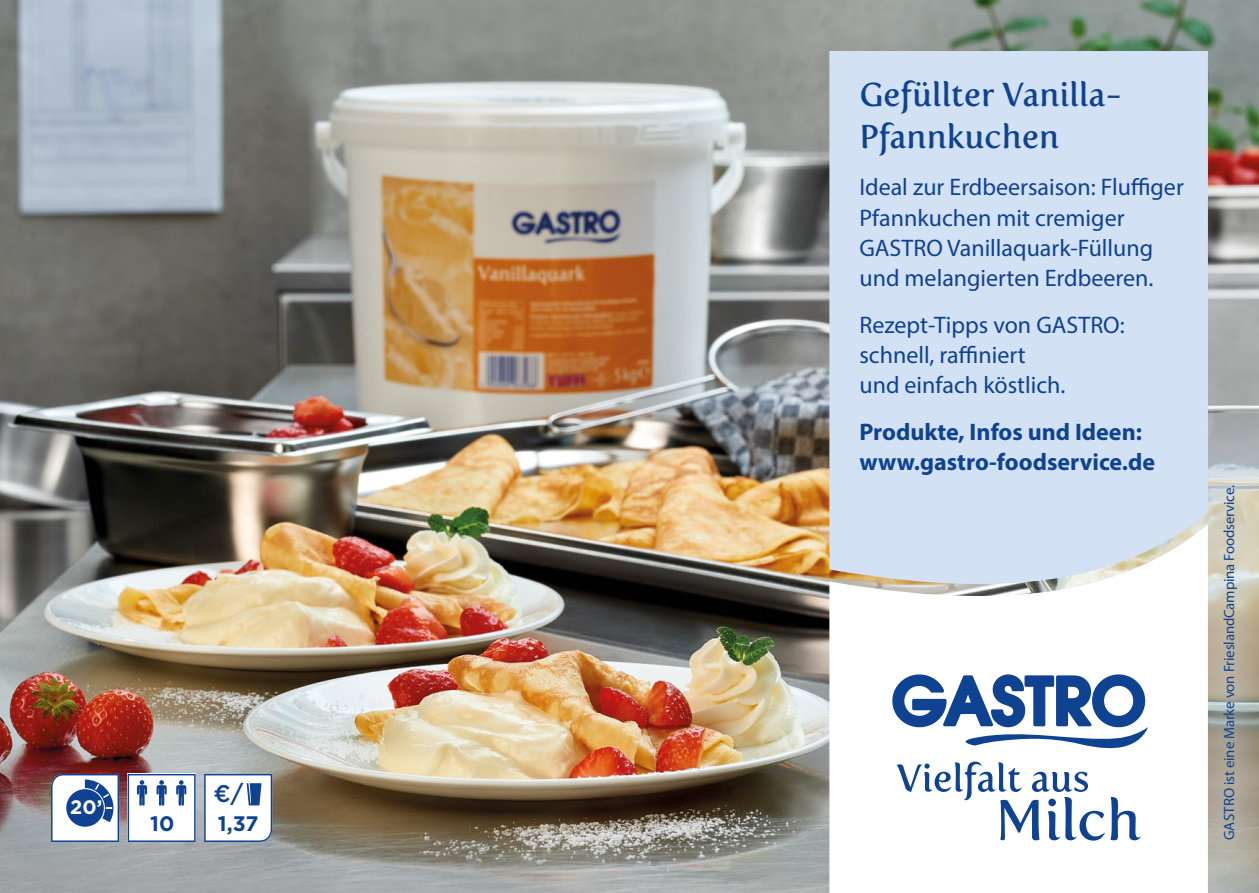
<style>
.page{position:relative;width:1259px;height:893px;background:#fff}
.page>*{position:absolute;margin:0;border:0;box-sizing:border-box;transform-origin:0 0}
.t1{font:33px/42px "Fertigo Pro";color:#0f4291}
.t2{font:24px/30px "Myriad Pro";color:#0f4291}
.t3{font:700 24px/30px "Myriad Pro";color:#0f4291}
.t4{font:500 24px "Gotham";color:#0f4291}
.t5{font:700 21px "Gotham";color:#0f4291}
.t6{font:700 19.5px "Gotham";color:#fff}
.t7{font:14.7px "Myriad Pro";letter-spacing:-.01em;color:#0f4291}
</style>
<div class="page">
<img style="left:0;top:0;width:1259px;height:893px">
<svg style="left:1208px;top:400px;width:51px;height:493px"></svg>
<div style="left:829px;top:51px;width:379px;height:473px;background:#d3e1f4"></div>
<svg style="left:829px;top:524px;width:379px;height:369px"></svg>
<svg style="left:892px;top:674px;width:256px;height:74px"></svg>
<svg style="left:1110px;top:797px;width:30px;height:43px"></svg>
<svg style="left:896px;top:762px;width:208px;height:79px"></svg>
<svg style="left:204px;top:774px;width:68px;height:68px"></svg>
<svg style="left:51px;top:774px;width:68px;height:68px"></svg>
<svg style="left:128px;top:774px;width:68px;height:68px"></svg>
<p class="t6" style="left:70px;top:794px;width:33px">20’</p>
<p class="t5" style="left:150px;top:809px;width:26px">10</p>
<p class="t4" style="left:213px;top:778px;width:31px">€/</p>
<p class="t5" style="left:218px;top:809px;width:42px">1,37</p>
<h1 class="t1" style="left:859px;top:74px;width:264px">Gefüllter Vanilla-<br>Pfannkuchen</h1>
<p class="t2" style="left:859px;top:172px;width:326px">Ideal zur Erdbeersaison: Fluffiger<br>Pfannkuchen mit cremiger<br>GASTRO Vanillaquark-Füllung und melangierten Erdbeeren.</p>
<p class="t2" style="left:859px;top:309px;width:267px">Rezept-Tipps von GASTRO: schnell, raffiniert<br>und einfach köstlich.</p>
<p class="t3" style="left:859px;top:416px;width:297px">Produkte, Infos und Ideen: www.gastro-foodservice.de</p>
<p class="t7" style="left:1220px;top:840px;width:357px;rotate:-90deg">GASTRO ist eine Marke von FrieslandCampina Foodservice.</p>
</div>
